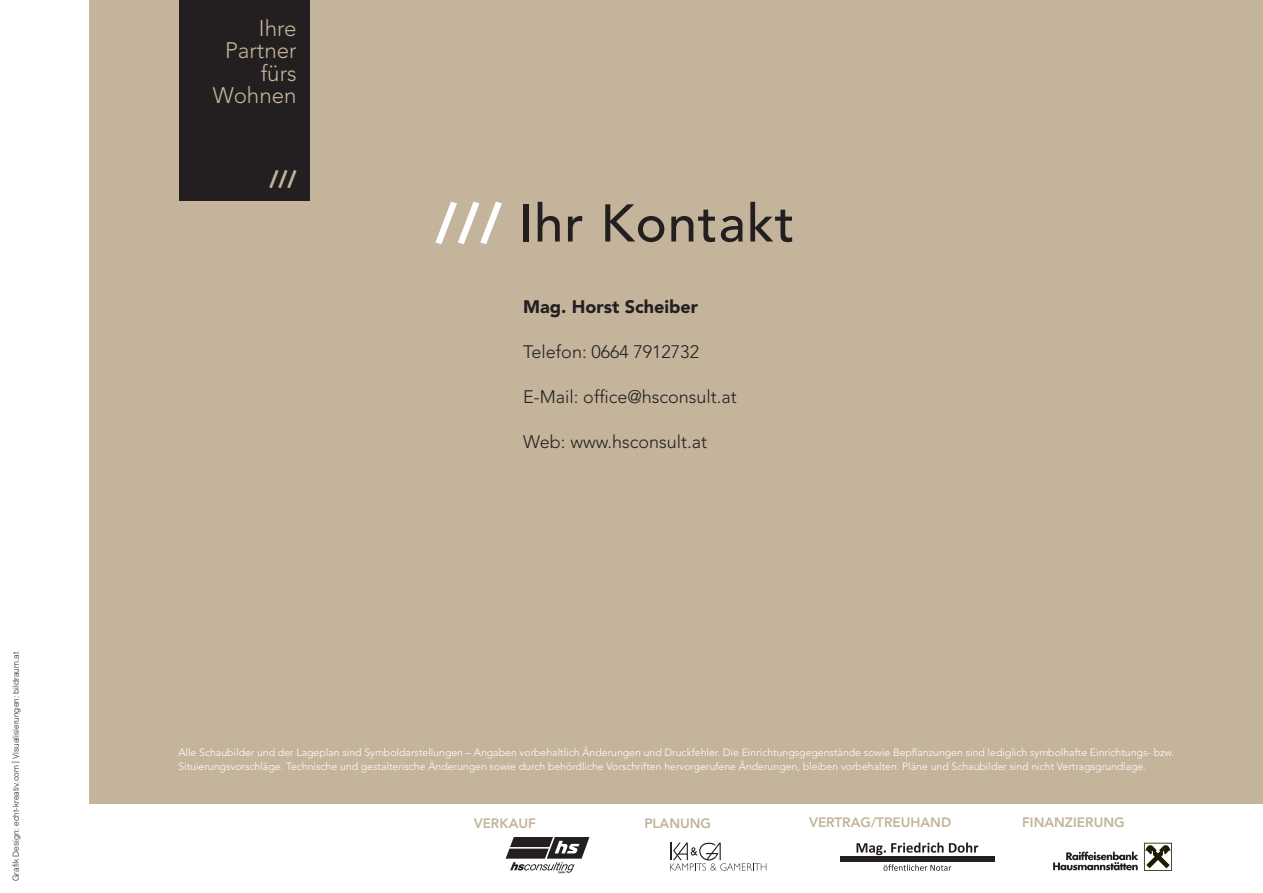
<style>
.page{position:relative;width:1263px;height:893px;background:#fff}
.page>*{position:absolute;margin:0;border:0;box-sizing:border-box;transform-origin:0 0}
.t1{font:500 52.5px "Avenir";letter-spacing:.02em;color:#231f20}
.t2{font:300 22.35px/22.4px "Avenir";color:#c3b49b;text-align:right}
.t3{font:900 22.35px "Avenir";color:#c3b49b}
.t4{font:300 18px "Avenir";color:#231f20}
.t5{font:900 18px "Avenir";color:#231f20}
.t6{font:800 13.5px "Avenir";color:#c3b49b}
.t7{font:300 10.5px/13.5px "Avenir";color:#fff}
.t8{font:300 8.25px "Helvetica LT Std";color:#231f20}
.s1{font-weight:900;color:#fff}
</style>
<div class="page">
<div style="left:90px;top:0;width:1173px;height:803px;background:#c3b49b"></div>
<div style="left:179px;top:1px;width:131px;height:200px;background:#231f20"></div>
<svg style="left:670px;top:843px;width:96px;height:28px"></svg>
<svg style="left:856px;top:842px;width:87px;height:13px"></svg>
<svg style="left:949px;top:842px;width:29px;height:11px"></svg>
<svg style="left:883px;top:864px;width:68px;height:7px"></svg>
<div style="left:840px;top:856px;width:155px;height:5px;background:#231f20"></div>
<svg style="left:506px;top:837px;width:83px;height:36px"></svg>
<svg style="left:1053px;top:851px;width:85px;height:19px"></svg>
<div style="left:1144px;top:843px;width:28px;height:28px;background:#4c4a35"></div>
<div style="left:1145px;top:843px;width:26px;height:27px;background:#fff"></div>
<svg style="left:1145px;top:845px;width:25px;height:23px"></svg>
<p class="t8" style="left:11px;top:881px;width:230px;rotate:-90deg">Grafik Design: echt-kreativ.com | Visualisierungen: bildraum.at</p>
<p class="t2" style="left:259px;top:17px;width:39px">Ihre</p>
<p class="t2" style="left:225px;top:40px;width:73px">Partner</p>
<p class="t2" style="left:213px;top:62px;width:85px">fürs<br>Wohnen</p>
<p class="t3" style="left:269px;top:166px;width:29px">///</p>
<p class="t1" style="left:436px;top:193px;width:360px"><span class="s1">///</span> Ihr Kontakt</p>
<p class="t5" style="left:523px;top:296px;width:176px">Mag. Horst Scheiber</p>
<p class="t4" style="left:523px;top:342px;width:177px">Telefon: 0664 7912732</p>
<p class="t4" style="left:523px;top:387px;width:215px">E-Mail: office@hsconsult.at</p>
<p class="t4" style="left:523px;top:432px;width:185px">Web: www.hsconsult.at</p>
<p class="t7" style="left:178px;top:746px;width:997px">Alle Schaubilder und der Lageplan sind Symboldarstellungen – Angaben vorbehaltlich Änderungen und Druckfehler. Die Einrichtungsgegenstände sowie Bepflanzungen sind lediglich symbolhafte Einrichtungs- bzw.<br>Situierungsvorschläge. Technische und gestalterische Änderungen sowie durch behördliche Vorschriften hervorgerufene Änderungen, bleiben vorbehalten. Pläne und Schaubilder sind nicht Vertragsgrundlage.</p>
<p class="t6" style="left:474px;top:815px;width:64px">VERKAUF</p>
<p class="t6" style="left:644px;top:815px;width:68px">PLANUNG</p>
<p class="t6" style="left:809px;top:815px;width:144px">VERTRAG/TREUHAND</p>
<p class="t6" style="left:1022px;top:815px;width:104px">FINANZIERUNG</p>
</div>
